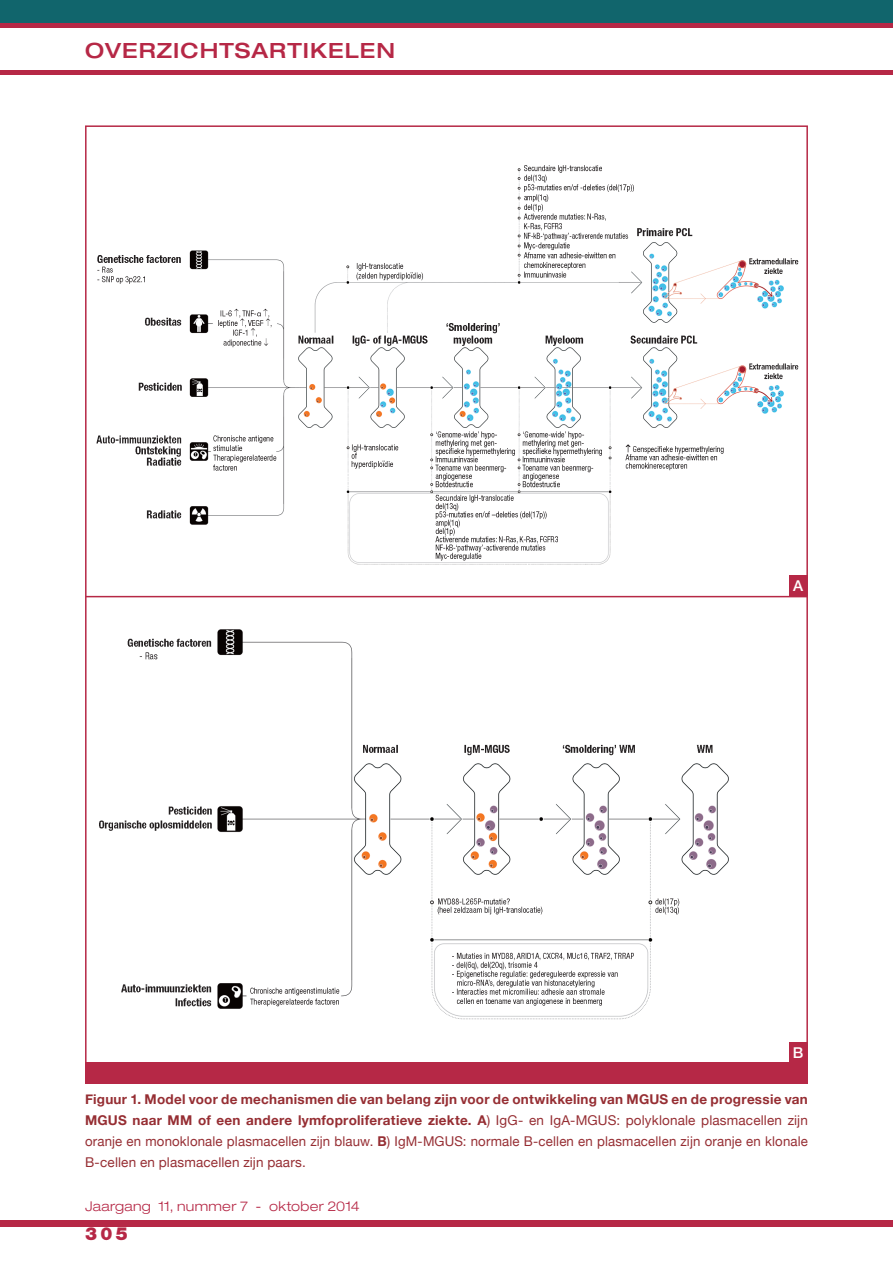
<style>
.page{position:relative;width:893px;height:1263px;background:#fff}
.page>*{position:absolute;margin:0;border:0;box-sizing:border-box;transform-origin:0 0}
.t1{font:500 expanded 21px "Helvetica Neue LT Std";letter-spacing:.05em;color:#b62846}
.t2{font:900 18px "Helvetica Neue LT Std";color:#b62846}
.t3{font:500 15px "Helvetica Neue LT Std";color:#fff}
.t4{font:13.5px/21px "Helvetica Neue";letter-spacing:.01em;color:#962e33;text-align:justify}
.t5{font:300 expanded 13.5px "Helvetica Neue LT Std";letter-spacing:.02em;color:#b62846}
.s1{font-weight:700}
</style>
<div class="page">
<div style="left:0;top:0;width:893px;height:23px;background:#11656c"></div>
<div style="left:0;top:1220px;width:893px;height:7px;background:#b62846"></div>
<hr style="left:0;top:70px;width:893px;height:4px;background:#b62846">
<div style="left:0;top:23px;width:893px;height:5px;background:#b62846"></div>
<img style="left:88px;top:165px;width:717px;height:855px">
<div style="left:85px;top:1062px;width:723px;height:21px;background:#b62846"></div>
<div style="left:789px;top:1042px;width:18px;height:21px;background:#b62846"></div>
<div style="left:789px;top:576px;width:18px;height:20px;background:#b62846"></div>
<hr style="left:86px;top:596px;width:721px;height:1px;background:#b62846">
<h1 class="t1" style="left:85px;top:37px;width:312px">OVERZICHTSARTIKELEN</h1>
<p class="t3" style="left:793px;top:577px;width:12px">A</p>
<p class="t3" style="left:793px;top:1043px;width:12px">B</p>
<p class="t4" style="left:85px;top:1089px;width:724px"><span class="s1">Figuur 1. Model voor de mechanismen die van belang zijn voor de ontwikkeling van MGUS en de progressie van MGUS naar MM of een andere lymfoproliferatieve ziekte. A</span>) IgG- en IgA-MGUS: polyklonale plasmacellen zijn oranje en monoklonale plasmacellen zijn blauw. <span class="s1">B</span>) IgM-MGUS: normale B-cellen en plasmacellen zijn oranje en klonale B-cellen en plasmacellen zijn paars.</p>
<p class="t5" style="left:85px;top:1198px;width:276px">Jaargang 11, nummer 7 - oktober 2014</p>
<h2 class="t2" style="left:85px;top:1222px;width:44px">305</h2>
</div>
